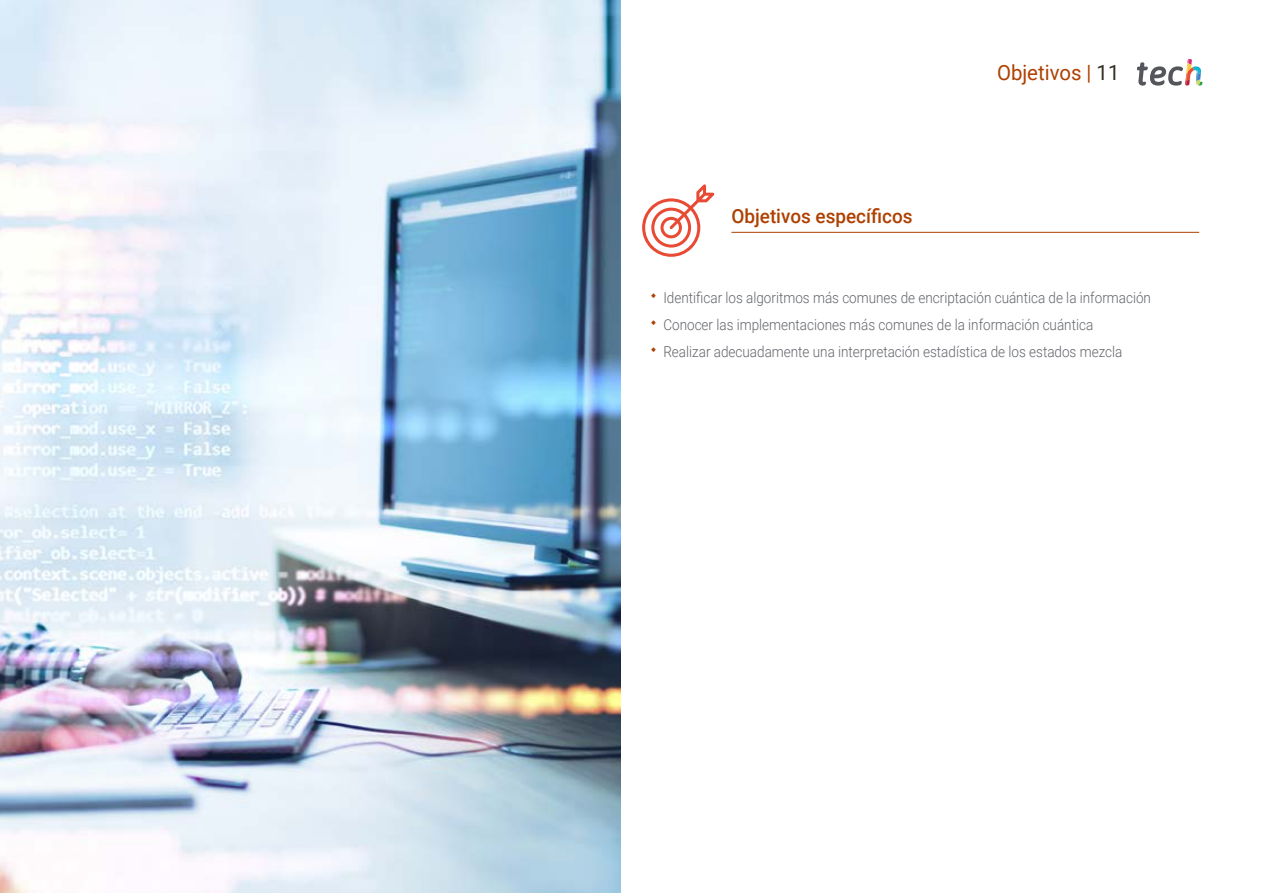
<style>
.page{position:relative;width:1263px;height:893px;background:#fff}
.page>*{position:absolute;margin:0;border:0;box-sizing:border-box;transform-origin:0 0}
.t1{font:21px "Roboto";color:#ae4000}
.t2{font:500 19.5px "Roboto";color:#ae4000}
.t3{font:300 15px/26.7px "Roboto";color:#61646a;scale:.9 1}
.s1{color:#312e20}
</style>
<div class="page">
<hr style="left:731px;top:232px;width:468px;height:1px;background:#ae4000">
<svg style="left:1137px;top:59px;width:65px;height:27px"></svg>
<svg style="left:642px;top:184px;width:72px;height:73px"></svg>
<img style="left:0;top:0;width:621px;height:893px">
<h2 class="t2" style="left:731px;top:203px;width:183px">Objetivos específicos</h2>
<h1 class="t1" style="left:997px;top:57px;width:124px">Objetivos | <span class="s1">11</span></h1>
<p class="t3" style="left:663px;top:284px;width:543px">Identificar los algoritmos más comunes de encriptación cuántica de la información<br>Conocer las implementaciones más comunes de la información cuántica<br>Realizar adecuadamente una interpretación estadística de los estados mezcla</p>
</div>
